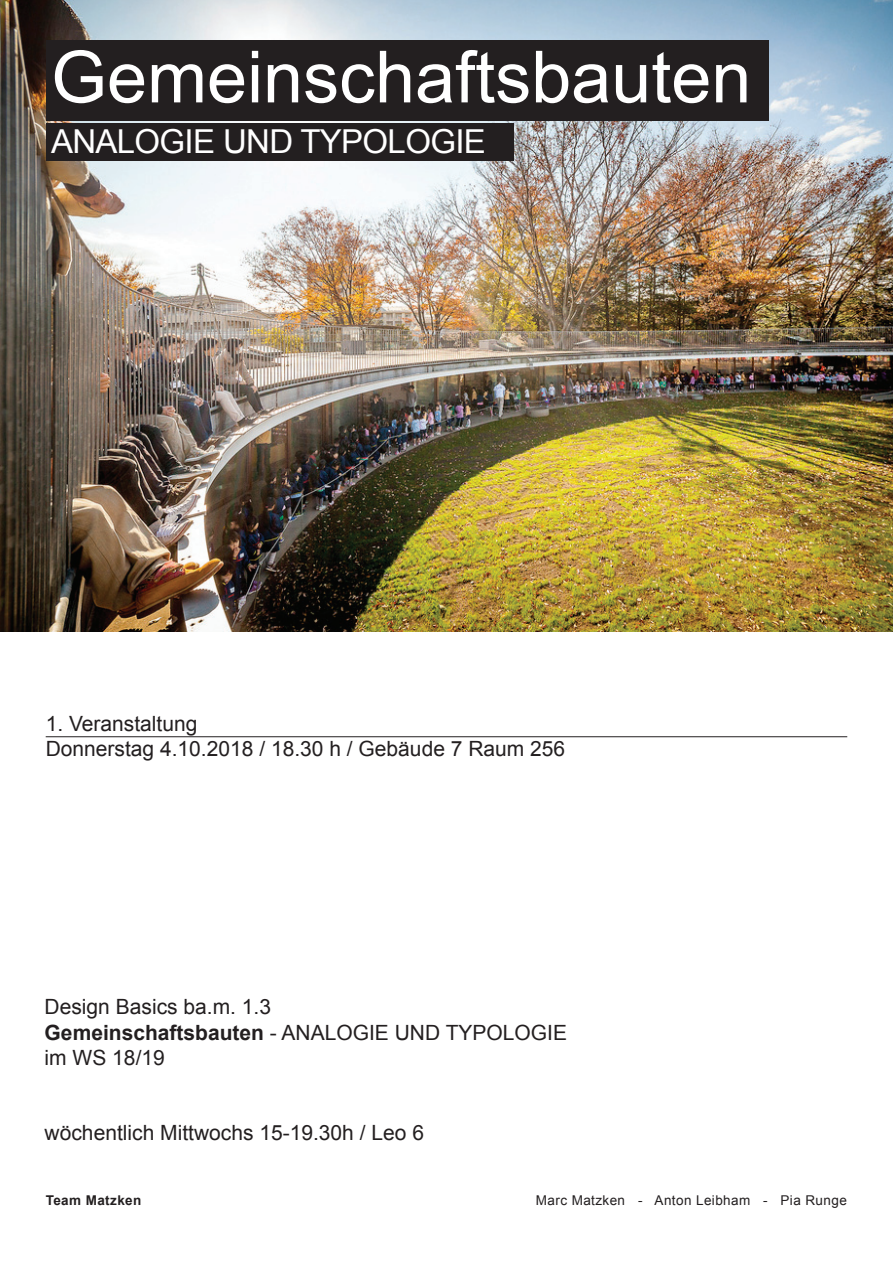
<style>
.page{position:relative;width:893px;height:1263px;background:#fff}
.page>*{position:absolute;margin:0;border:0;box-sizing:border-box;transform-origin:0 0}
.t1{font:72px "Arial";color:#fff}
.t2{font:33px "Arial";letter-spacing:-.02em;color:#fff}
.t3{font:21px/25.2px "Arial";color:#231f20}
.t4{font:13.5px "Arial";letter-spacing:.03em;color:#231f20}
.t5{font:700 13.5px "Arial";letter-spacing:.03em;color:#231f20}
.s1{font-weight:700}
</style>
<div class="page">
<img style="left:0;top:0;width:893px;height:631px">
<div style="left:46px;top:40px;width:723px;height:81px;background:#231f20"></div>
<div style="left:46px;top:123px;width:468px;height:38px;background:#231f20"></div>
<hr style="left:46px;top:736px;width:801px;height:1px;background:#231f20">
<h1 class="t1" style="left:51px;top:30px;width:702px">Gemeinschaftsbauten</h1>
<h2 class="t2" style="left:51px;top:119px;width:436px">ANALOGIE UND TYPOLOGIE</h2>
<p class="t3" style="left:46px;top:711px;width:521px">1. Veranstaltung<br>Donnerstag 4.10.2018 / 18.30 h / Gebäude 7 Raum 256</p>
<p class="t3" style="left:45px;top:994px;width:524px">Design Basics ba.m. 1.3<br><span class="s1">Gemeinschaftsbauten</span> - ANALOGIE UND TYPOLOGIE im WS 18/19</p>
<p class="t3" style="left:45px;top:1120px;width:381px">wöchentlich Mittwochs 15-19.30h / Leo 6</p>
<p class="t5" style="left:46px;top:1191px;width:97px">Team Matzken</p>
<p class="t4" style="left:536px;top:1191px;width:312px">Marc Matzken - Anton Leibham - Pia Runge</p>
</div>
